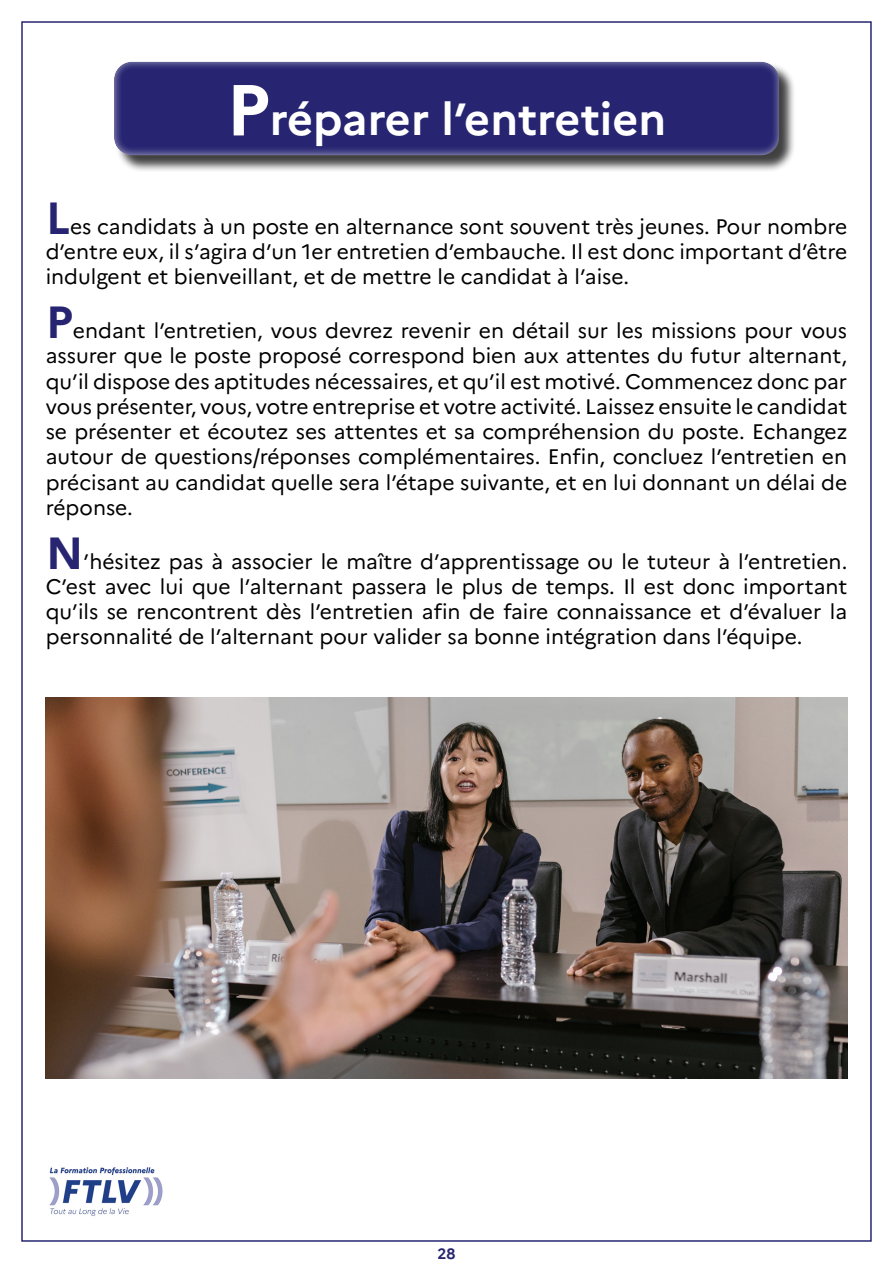
<style>
.page{position:relative;width:893px;height:1263px;background:#fff}
.page>*{position:absolute;margin:0;border:0;box-sizing:border-box;transform-origin:0 0}
.t1{font:700 45px "Marianne";color:#fff}
.t2{font:21px/25.2px "Marianne";color:#000;text-align:justify}
.t3{font:700 15px "Marianne";color:#272571}
.s1{font-size:72px}
.s2{font-weight:700;font-size:45px;color:#272571}
</style>
<div class="page">
<img style="left:49px;top:1167px;width:114px;height:49px">
<div style="left:115px;top:63px;width:681px;height:109px;background:#000;opacity:.75"></div>
<div style="left:101px;top:50px;width:690px;height:106px;background:#fff;opacity:.75"></div>
<img style="left:46px;top:697px;width:801px;height:381px">
<h1 class="t1" style="left:226px;top:85px;width:441px"><span class="s1">P</span>réparer l’entretien</h1>
<p class="t2" style="left:46px;top:212px;width:803px"><span class="s2">L</span>es candidats à un poste en alternance sont souvent très jeunes. Pour nombre d’entre eux, il s’agira d’un 1er entretien d’embauche. Il est donc important d’être indulgent et bienveillant, et de mettre le candidat à l’aise.</p>
<p class="t2" style="left:46px;top:316px;width:803px"><span class="s2">P</span>endant l’entretien, vous devrez revenir en détail sur les missions pour vous assurer que le poste proposé correspond bien aux attentes du futur alternant, qu’il dispose des aptitudes nécessaires, et qu’il est motivé. Commencez donc par vous présenter, vous, votre entreprise et votre activité. Laissez ensuite le candidat se présenter et écoutez ses attentes et sa compréhension du poste. Echangez autour de questions/réponses complémentaires. Enfin, concluez l’entretien en précisant au candidat quelle sera l’étape suivante, et en lui donnant un délai de réponse.</p>
<p class="t2" style="left:46px;top:547px;width:803px"><span class="s2">N</span>’hésitez pas à associer le maître d’apprentissage ou le tuteur à l’entretien.<br>C’est avec lui que l’alternant passera le plus de temps. Il est donc important qu’ils se rencontrent dès l’entretien afin de faire connaissance et d’évaluer la personnalité de l’alternant pour valider sa bonne intégration dans l’équipe.</p>
<p class="t3" style="left:438px;top:1242px;width:19px">28</p>
</div>
